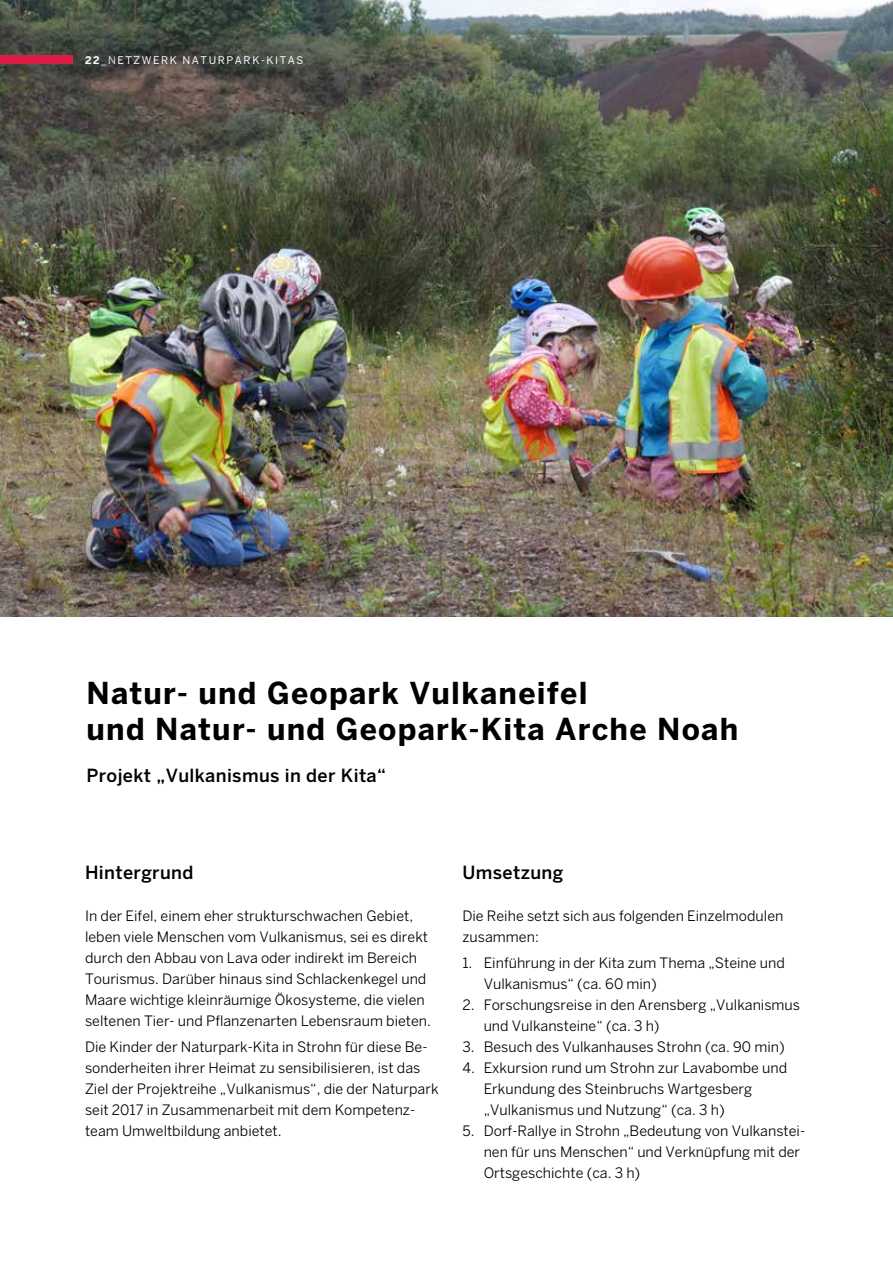
<style>
.page{position:relative;width:893px;height:1263px;background:#fff}
.page>*{position:absolute;margin:0;border:0;box-sizing:border-box;transform-origin:0 0}
.t1{font:700 30px/36px "Benton Sans";letter-spacing:.04em;color:#000}
.t2{font:500 18px "Benton Sans";letter-spacing:.02em;color:#000}
.t3{font:14.25px/21px "Benton Sans";color:#000}
.t4{font:10.5px "Benton Sans";letter-spacing:.215em;color:#fff}
.s1{font-weight:700}
.s2{font-style:inherit}
</style>
<div class="page">
<img style="left:0;top:0;width:893px;height:617px">
<div style="left:0;top:55px;width:72px;height:9px;background:#da1e48"></div>
<p class="t4" style="left:85px;top:54px;width:67px"><span class="s1">22</span><span class="s2">_N</span>ETZWERK</p>
<p class="t4" style="left:182px;top:54px;width:36px">NATURPARK</p>
<p class="t4" style="left:261px;top:54px;width:44px">-KITAS</p>
<h1 class="t1" style="left:87px;top:675px;width:653px">Natur- und Geopark Vulkaneifel<br>und Natur- und Geopark-Kita Arche Noah</h1>
<p class="t2" style="left:87px;top:765px;width:301px">Projekt „Vulkanismus in der Kita“</p>
<p class="t2" style="left:85px;top:862px;width:110px">Hintergrund</p>
<p class="t3" style="left:85px;top:905px;width:347px">I n der Eifel, einem eher strukturschwachen Gebiet, leben viele Menschen vom Vulkanismus, sei es direkt durch den Abbau von Lava oder indirekt im Bereich Tourismus. Darüber hinaus sind Schlackenkegel und Maare wichtige kleinräumige Ökosysteme, die vielen seltenen Tier- und Pflanzenarten Lebensraum bieten.</p>
<p class="t3" style="left:85px;top:1036px;width:355px">Die Kinder der Naturpark-Kita in Strohn für diese Be&shy;sonderheiten ihrer Heimat zu sensibilisieren, ist das Ziel der Projektreihe „Vulkanismus“, die der Naturpark seit 2017 in Zusammenarbeit mit dem Kompetenz&shy;team Umweltbildung anbietet.</p>
<p class="t2" style="left:462px;top:862px;width:102px">Umsetzung</p>
<p class="t3" style="left:462px;top:905px;width:322px">Die Reihe setzt sich aus folgenden Einzelmodulen zusammen:</p>
<p class="t3" style="left:484px;top:952px;width:303px;text-indent:-21px">1. Einführung in der Kita zum Thema „Steine und<br>Vulkanismus“ (ca. 60 min)</p>
<p class="t3" style="left:484px;top:994px;width:318px;text-indent:-21px">2. Forschungsreise in den Arensberg „Vulkanismus und Vulkansteine“ (ca. 3 h)</p>
<p class="t3" style="left:462px;top:1036px;width:324px">3. Besuch des Vulkanhauses Strohn (ca. 90 min)</p>
<p class="t3" style="left:484px;top:1057px;width:305px;text-indent:-21px">4. Exkursion rund um Strohn zur Lavabombe und<br>Erkundung des Steinbruchs Wartgesberg „Vulkanismus und Nutzung“ (ca. 3 h)</p>
<p class="t3" style="left:484px;top:1120px;width:323px;text-indent:-21px">5. Dorf-Rallye in Strohn „Bedeutung von Vulkanstei&shy;nen für uns Menschen“ und Verknüpfung mit der<br>Ortsgeschichte (ca. 3 h)</p>
</div>
